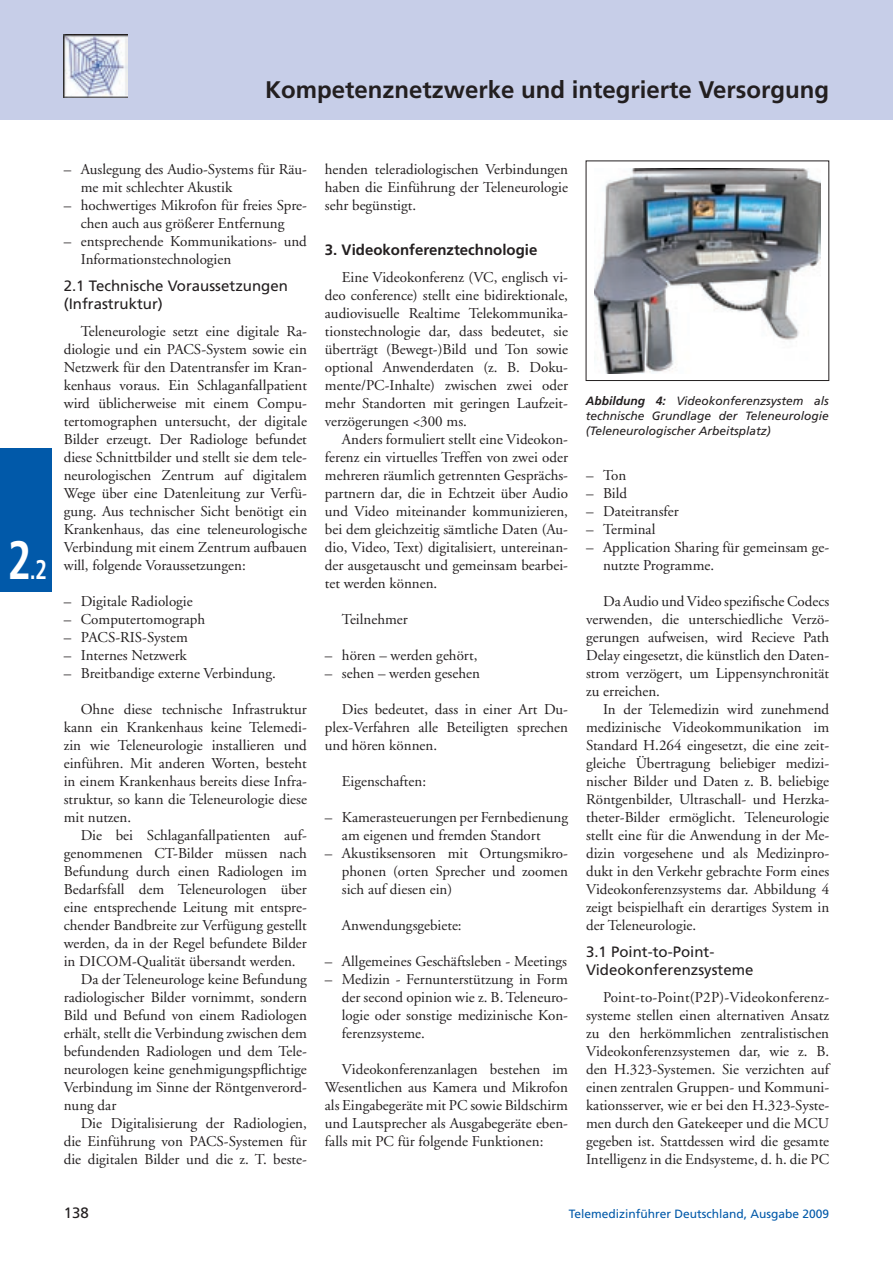
<style>
.page{position:relative;width:893px;height:1263px;background:#fff}
.page>*{position:absolute;margin:0;border:0;box-sizing:border-box;transform-origin:0 0}
.t1{font:700 condensed 27px "Frutiger";color:#fff;scale:.85 1}
.t2{font:700 24px "Frutiger";color:#231f20}
.t3{font:15px/18px "Adobe Garamond";color:#231f20;text-align:justify}
.t4{font:15px/18px "Frutiger";color:#231f20}
.t5{font:700 15px "Frutiger";color:#231f20}
.t6{font:italic 12px/15px "Frutiger";color:#231f20;text-align:justify}
.t7{font:12px "Frutiger";color:#0159a9}
.s1{font-size:54px}
.s2{font-weight:700}
</style>
<div class="page">
<div style="left:0;top:0;width:893px;height:119px;background:#c7cee8"></div>
<img style="left:64px;top:34px;width:64px;height:64px">
<div style="left:0;top:448px;width:51px;height:143px;background:#0159a9"></div>
<img style="left:594px;top:168px;width:227px;height:205px">
<h2 class="t2" style="left:265px;top:76px;width:566px">Kompetenznetzwerke und integrierte Versorgung</h2>
<h1 class="t1" style="left:7px;top:553px;width:48px"><span class="s1">2</span>.2</h1>
<p class="t3" style="left:81px;top:160px;width:228px;text-indent:-17px">– Auslegung des Audio-Systems für Räu&shy;me mit schlechter Akustik</p>
<p class="t3" style="left:64px;top:196px;width:245px;text-align:center">– hochwertiges Mikrofon für freies Spre&shy;chen auch aus größerer Entfernung</p>
<p class="t3" style="left:81px;top:232px;width:228px;text-indent:-17px">– entsprechende Kommunikations- und<br>Informationstechnologien</p>
<p class="t4" style="left:64px;top:276px;width:226px">2.1 Technische Voraussetzungen (Infrastruktur)</p>
<p class="t3" style="left:64px;top:322px;width:245px;text-indent:17px">Teleneurologie setzt eine digitale Ra&shy;diologie und ein PACS-System sowie ein Netzwerk für den Datentransfer im Kran&shy;kenhaus voraus. Ein Schlaganfallpatient wird üblicherweise mit einem Compu&shy;tertomographen untersucht, der digitale Bilder erzeugt. Der Radiologe befundet diese Schnittbilder und stellt sie dem tele&shy;neurologischen Zentrum auf digitalem Wege über eine Datenleitung zur Verfü&shy;gung. Aus technischer Sicht benötigt ein Krankenhaus, das eine teleneurologische Verbindung mit einem Zentrum aufbauen will, folgende Voraussetzungen:</p>
<p class="t3" style="left:64px;top:592px;width:130px">– Digitale Radiologie</p>
<p class="t3" style="left:64px;top:610px;width:143px">– Computertomograph</p>
<p class="t3" style="left:64px;top:628px;width:126px">– PACS-RIS-System</p>
<p class="t3" style="left:64px;top:646px;width:125px">– Internes Netzwerk</p>
<p class="t3" style="left:64px;top:664px;width:214px">– Breitbandige externe Verbindung.</p>
<p class="t3" style="left:64px;top:700px;width:245px;text-indent:17px">Ohne diese technische Infrastruktur kann ein Krankenhaus keine Telemedi&shy;zin wie Teleneurologie installieren und einführen. Mit anderen Worten, besteht in einem Krankenhaus bereits diese Infra&shy;struktur, so kann die Teleneurologie diese mit nutzen.</p>
<p class="t3" style="left:81px;top:826px;width:228px">Die bei Schlaganfallpatienten auf-</p>
<p class="t3" style="left:64px;top:844px;width:245px">genommenen CT-Bilder müssen nach</p>
<p class="t3" style="left:64px;top:862px;width:245px">Befundung durch einen Radiologen im</p>
<p class="t3" style="left:64px;top:880px;width:245px">Bedarfsfall dem Teleneurologen über</p>
<p class="t3" style="left:64px;top:898px;width:245px">eine entsprechende Leitung mit entspre-</p>
<p class="t3" style="left:64px;top:916px;width:245px">chender Bandbreite zur Verfügung gestellt</p>
<p class="t3" style="left:64px;top:934px;width:245px">werden, da in der Regel befundete Bilder</p>
<p class="t3" style="left:64px;top:952px;width:233px">in DICOM-Qualität übersandt werden.</p>
<p class="t3" style="left:81px;top:970px;width:228px">Da der Teleneurologe keine Befundung</p>
<p class="t3" style="left:64px;top:988px;width:245px">radiologischer Bilder vornimmt, sondern</p>
<p class="t3" style="left:64px;top:1006px;width:245px">Bild und Befund von einem Radiologen</p>
<p class="t3" style="left:64px;top:1024px;width:245px">erhält, stellt die Verbindung zwischen dem</p>
<p class="t3" style="left:64px;top:1042px;width:245px">befundenden Radiologen und dem Tele-</p>
<p class="t3" style="left:64px;top:1060px;width:245px">neurologen keine genehmigungspflichtige</p>
<p class="t3" style="left:64px;top:1078px;width:245px">Verbindung im Sinne der Röntgenverord-</p>
<p class="t3" style="left:64px;top:1096px;width:54px">nung dar</p>
<p class="t3" style="left:81px;top:1114px;width:228px">Die Digitalisierung der Radiologien,</p>
<p class="t3" style="left:64px;top:1132px;width:245px">die Einführung von PACS-Systemen für</p>
<p class="t3" style="left:64px;top:1150px;width:245px">die digitalen Bilder und die z. T. beste-</p>
<p class="t3" style="left:325px;top:160px;width:245px">henden teleradiologischen Verbindungen haben die Einführung der Teleneurologie sehr begünstigt.</p>
<p class="t5" style="left:325px;top:241px;width:214px">3. Videokonferenztechnologie</p>
<p class="t3" style="left:325px;top:268px;width:245px;text-indent:17px">Eine Videokonferenz (VC, englisch vi&shy;deo conference) stellt eine bidirektionale, audiovisuelle Realtime Telekommunika&shy;tionstechnologie dar, dass bedeutet, sie überträgt (Bewegt-)Bild und Ton sowie optional Anwenderdaten (z. B. Doku&shy;mente/PC-Inhalte) zwischen zwei oder mehr Standorten mit geringen Laufzeit&shy;verzögerungen &lt;300 ms.</p>
<p class="t3" style="left:325px;top:430px;width:245px;text-indent:17px">Anders formuliert stellt eine Videokon&shy;ferenz ein virtuelles Treffen von zwei oder mehreren räumlich getrennten Gesprächs&shy;partnern dar, die in Echtzeit über Audio und Video miteinander kommunizieren, bei dem gleichzeitig sämtliche Daten (Au&shy;dio, Video, Text) digitalisiert, untereinan&shy;der ausgetauscht und gemeinsam bearbei&shy;tet werden können.</p>
<p class="t3" style="left:342px;top:610px;width:67px">Teilnehmer</p>
<p class="t3" style="left:325px;top:646px;width:154px">– hören – werden gehört,</p>
<p class="t3" style="left:325px;top:664px;width:157px">– sehen – werden gesehen</p>
<p class="t3" style="left:325px;top:700px;width:245px;text-indent:17px">Dies bedeutet, dass in einer Art Du&shy;plex-Verfahren alle Beteiligten sprechen und hören können.</p>
<p class="t3" style="left:342px;top:772px;width:86px">Eigenschaften:</p>
<p class="t3" style="left:342px;top:808px;width:228px;text-indent:-17px">– Kamerasteuerungen per Fernbedienung am eigenen und fremden Standort</p>
<p class="t3" style="left:342px;top:844px;width:228px;text-indent:-17px">– Akustiksensoren mit Ortungsmikro&shy;phonen (orten Sprecher und zoomen sich auf diesen ein)</p>
<p class="t3" style="left:342px;top:916px;width:121px">Anwendungsgebiete:</p>
<p class="t3" style="left:325px;top:952px;width:244px">– Allgemeines Geschäftsleben - Meetings</p>
<p class="t3" style="left:342px;top:970px;width:228px;text-indent:-17px">– Medizin - Fernunterstützung in Form der second opinion wie z. B. Teleneuro&shy;logie oder sonstige medizinische Kon&shy;ferenzsysteme.</p>
<p class="t3" style="left:325px;top:1060px;width:245px;text-indent:17px">Videokonferenzanlagen bestehen im Wesentlichen aus Kamera und Mikrofon als Eingabegeräte mit PC sowie Bildschirm und Lautsprecher als Ausgabegeräte eben&shy;falls mit PC für folgende Funktionen:</p>
<p class="t6" style="left:586px;top:393px;width:245px"><span class="s2">Abbildung 4:</span> Videokonferenzsystem als technische Grundlage der Teleneurologie (Teleneurologischer Arbeitsplatz)</p>
<p class="t3" style="left:586px;top:466px;width:42px">– Ton</p>
<p class="t3" style="left:586px;top:484px;width:43px">– Bild</p>
<p class="t3" style="left:586px;top:502px;width:94px">– Dateitransfer</p>
<p class="t3" style="left:586px;top:520px;width:71px">– Terminal</p>
<p class="t3" style="left:603px;top:538px;width:228px;text-indent:-17px">– Application Sharing für gemeinsam ge&shy;nutzte Programme.</p>
<p class="t3" style="left:586px;top:592px;width:245px;text-indent:17px">Da Audio und Video spezifische Codecs verwenden, die unterschiedliche Verzö&shy;gerungen aufweisen, wird Recieve Path Delay eingesetzt, die künstlich den Daten&shy;strom verzögert, um Lippensynchronität zu erreichen.</p>
<p class="t3" style="left:586px;top:700px;width:245px;text-indent:17px">In der Telemedizin wird zunehmend medizinische Videokommunikation im Standard H.264 eingesetzt, die eine zeit&shy;gleiche Übertragung beliebiger medizi&shy;nischer Bilder und Daten z. B. beliebige Röntgenbilder, Ultraschall- und Herzka&shy;theter-Bilder ermöglicht. Teleneurologie stellt eine für die Anwendung in der Me&shy;dizin vorgesehene und als Medizinpro&shy;dukt in den Verkehr gebrachte Form eines Videokonferenzsystems dar. Abbildung 4 zeigt beispielhaft ein derartiges System in der Teleneurologie.</p>
<p class="t4" style="left:586px;top:942px;width:169px">3.1 Point-to-Point-<br>Videokonferenzsysteme</p>
<p class="t3" style="left:586px;top:988px;width:245px;text-indent:17px">Point-to-Point(P2P)-Videokonferenz&shy;systeme stellen einen alternativen Ansatz zu den herkömmlichen zentralistischen Videokonferenzsystemen dar, wie z. B. den H.323-Systemen. Sie verzichten auf einen zentralen Gruppen- und Kommuni&shy;kationsserver, wie er bei den H.323-Syste&shy;men durch den Gatekeeper und die MCU gegeben ist. Stattdessen wird die gesamte Intelligenz in die Endsysteme, d. h. die PC</p>
<p class="t4" style="left:64px;top:1203px;width:27px">138</p>
<p class="t7" style="left:569px;top:1206px;width:262px">Telemedizinführer Deutschland, Ausgabe 2009</p>
</div>
